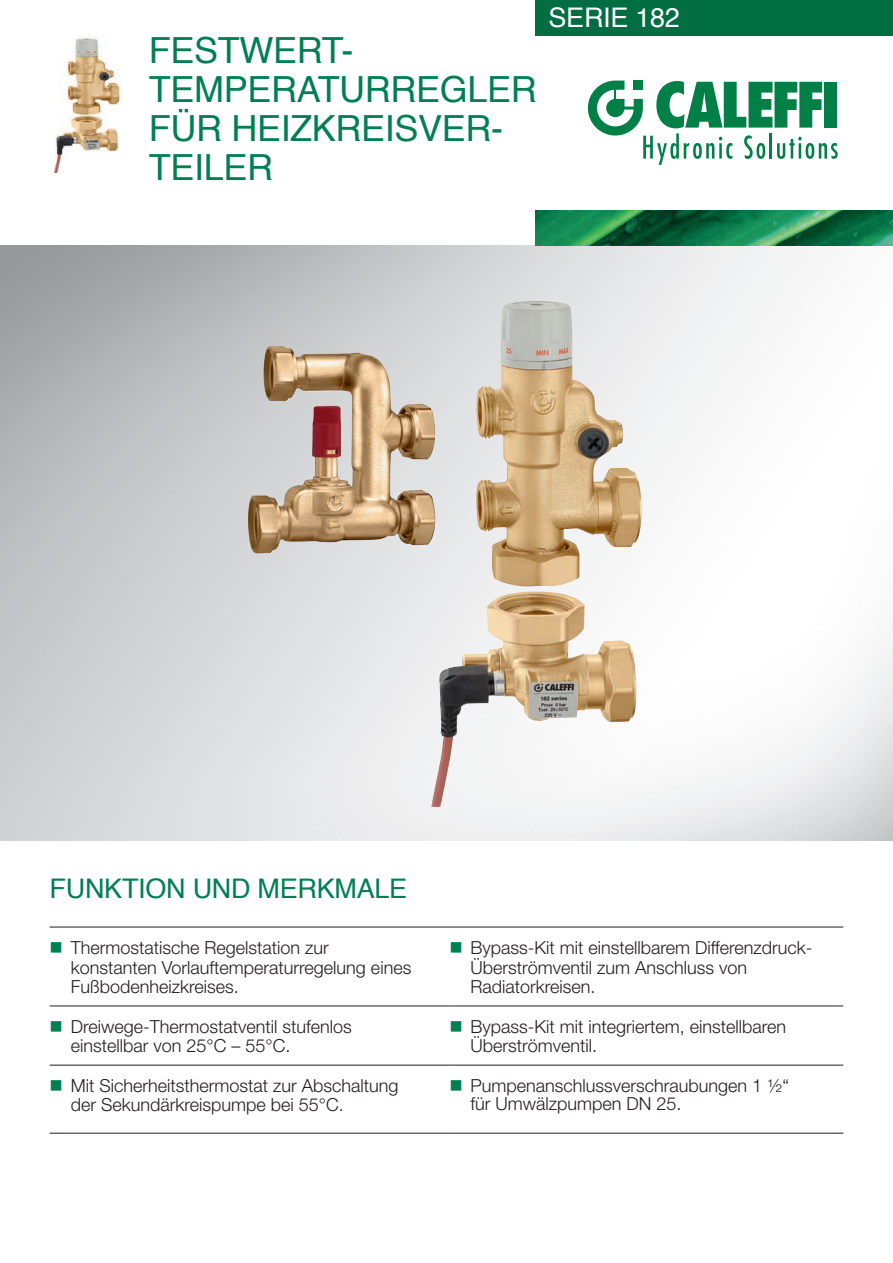
<style>
.page{position:relative;width:893px;height:1263px;background:#fff}
.page>*{position:absolute;margin:0;border:0;box-sizing:border-box;transform-origin:0 0}
._01_TITOLO_SCHEDA{font:36px/39px "Helvetica";letter-spacing:-.01em;color:#007f52}
._03_TITOLO{font:27px "Helvetica";letter-spacing:-.01em;color:#007f52}
._02_SERIE{font:27px "Helvetica";letter-spacing:-.01em;color:#fff}
._04_TESTO_TABELLA_SE{font:300 18px/19.5px "Helvetica Neue";color:#231f20}
.s1{color:#007f52}
</style>
<div class="page">
<img style="left:0;top:246px;width:893px;height:595px">
<svg style="left:588px;top:81px;width:250px;height:84px"></svg>
<img style="left:536px;top:210px;width:357px;height:36px">
<div style="left:536px;top:0;width:357px;height:35px;background:#006d42"></div>
<hr style="left:50px;top:927px;width:793px;height:1px;background:#231f20">
<img style="left:53px;top:38px;width:68px;height:134px">
<img style="left:476px;top:301px;width:166px;height:286px">
<hr style="left:50px;top:1005px;width:399px;height:1px;background:#231f20">
<hr style="left:449px;top:1005px;width:394px;height:1px;background:#231f20">
<hr style="left:449px;top:1065px;width:394px;height:1px;background:#231f20">
<hr style="left:50px;top:1065px;width:399px;height:1px;background:#231f20">
<hr style="left:50px;top:1133px;width:399px;height:1px;background:#231f20">
<hr style="left:449px;top:1133px;width:394px;height:1px;background:#231f20">
<img style="left:247px;top:346px;width:189px;height:208px">
<p class="_01_TITOLO_SCHEDA" style="left:149px;top:33px;width:206px">FESTWERT-</p>
<p class="_01_TITOLO_SCHEDA" style="left:149px;top:72px;width:389px">TEMPERATURREGLER<br>FÜR HEIZKREISVER-<br>TEILER</p>
<p class="_02_SERIE" style="left:549px;top:-1px;width:133px">SERIE 182</p>
<p class="_03_TITOLO" style="left:50px;top:870px;width:359px">FUNKTION UND MERKMALE</p>
<p class="_04_TESTO_TABELLA_SE" style="left:71px;top:938px;width:342px;text-indent:-21px"><span class="s1">■</span> Thermostatische Regelstation zur konstanten Vorlauftemperaturregelung eines<br>Fußbodenheizkreises.</p>
<p class="_04_TESTO_TABELLA_SE" style="left:471px;top:938px;width:344px;text-indent:-21px"><span class="s1">■</span> Bypass-Kit mit einstellbarem Differenzdruck-<br>Überströmventil zum Anschluss von<br>Radiatorkreisen.</p>
<p class="_04_TESTO_TABELLA_SE" style="left:71px;top:1016px;width:283px;text-indent:-21px"><span class="s1">■</span> Dreiwege-Thermostatventil stufenlos einstellbar von 25°C – 55°C.</p>
<p class="_04_TESTO_TABELLA_SE" style="left:471px;top:1016px;width:317px;text-indent:-21px"><span class="s1">■</span> Bypass-Kit mit integriertem, einstellbaren<br>Überströmventil.</p>
<p class="_04_TESTO_TABELLA_SE" style="left:71px;top:1075px;width:329px;text-indent:-21px"><span class="s1">■</span> Mit Sicherheitsthermostat zur Abschaltung der Sekundärkreispumpe bei 55°C.</p>
<p class="_04_TESTO_TABELLA_SE" style="left:471px;top:1076px;width:320px;line-height:18px;text-indent:-21px"><span class="s1">■</span> Pumpenanschlussverschraubungen 1 ½“ für Umwälzpumpen DN 25.</p>
</div>
